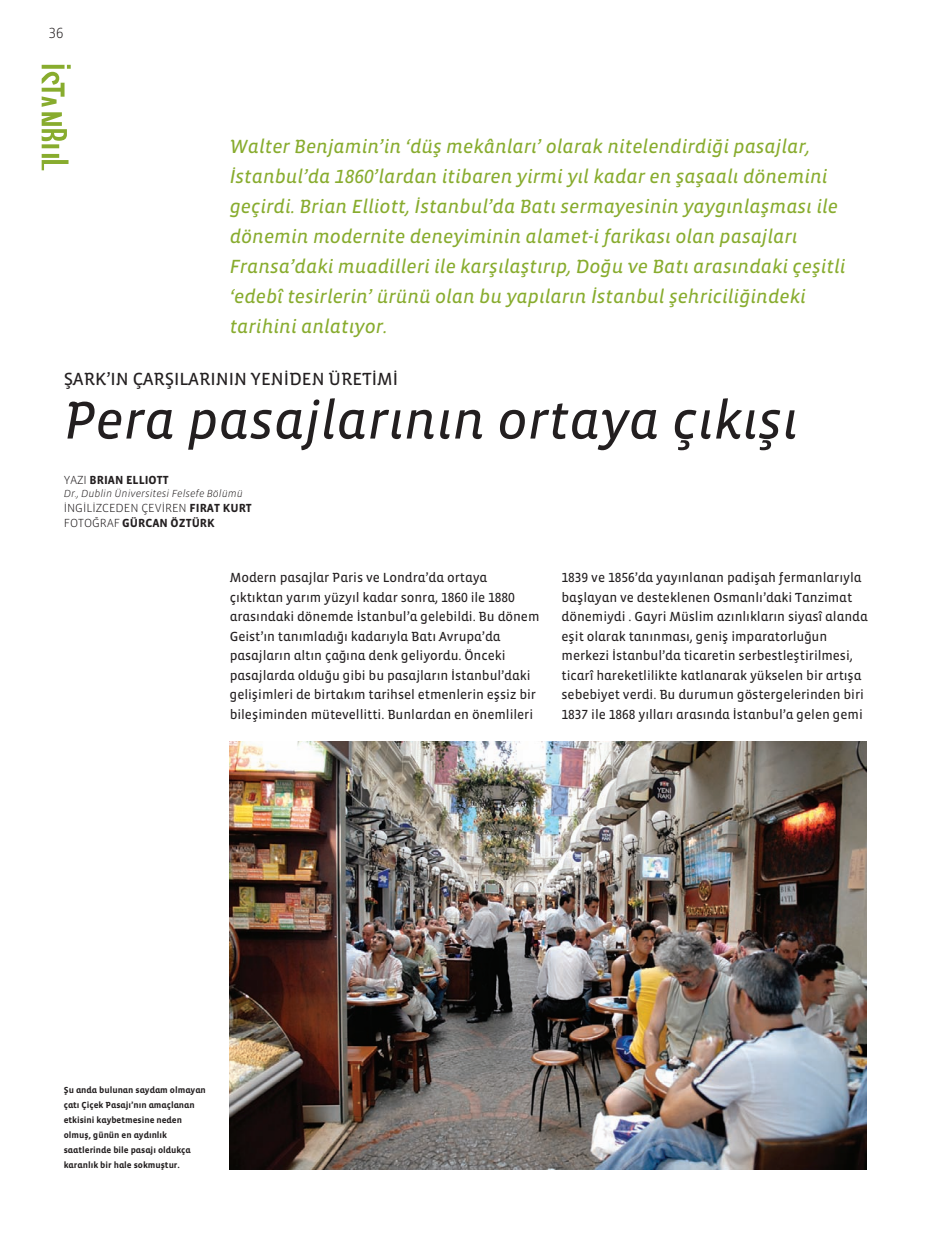
<style>
.page{position:relative;width:936px;height:1234px;background:#fff}
.page>*{position:absolute;margin:0;border:0;box-sizing:border-box;transform-origin:0 0}
.t1{font:italic 54px "Vista Sans Alt MYRA Normal";color:#231f20}
.t2{font:italic 19.5px/30px "Vista Sans Alt MYRA Normal";color:#88ac2e}
.t3{font:18px "Vista Sans Alt MYRA Normal";color:#231f20}
.t4{font:15px "Vista Sans Alt MYRA Light";color:#231f20}
.t5{font:13.5px/19.5px "Vista Sans Alt MYRA Normal";letter-spacing:-.005em;color:#231f20}
.t6{font:12px "Vista Sans MYRA Bold";color:#231f20}
.t7{font:12px "Vista Sans MYRA Light";color:#231f20}
.t8{font:italic 10.5px "Vista Sans MYRA Light";color:#231f20}
.t9{font:9px/15px "Vista Sans Alt MYRA Bold";color:#231f20}
.s1{font-family:"Vista Sans MYRA Light"}
.s2{font-family:"Vista Sans MYRA Bold"}
</style>
<div class="page">
<svg style="left:42px;top:65px;width:29px;height:105px"></svg>
<img style="left:230px;top:741px;width:636px;height:427px">
<p class="t4" style="left:49px;top:25px;width:16px">36</p>
<p class="t2" style="left:230px;top:132px;width:617px">Walter Benjamin’in ‘düş mekânlar›’ olarak nitelendirdiği pasajlar, ‹stanbul’da 1860’lardan itibaren yirmi y›l kadar en şaşaal› dönemini geçirdi. Brian Elliott, ‹stanbul’da Bat› sermayesinin yayg›nlaşmas› ile dönemin modernite deneyiminin alamet-i farikas› olan pasajlar› Fransa’daki muadilleri ile karş›laşt›r›p, Doğu ve Bat› aras›ndaki çeşitli ‘edebî tesirlerin’ ürünü olan bu yap›lar›n ‹stanbul şehriciliğindeki tarihini anlat›yor.</p>
<h3 class="t3" style="left:64px;top:369px;width:336px">ŞARK’IN ÇARŞILARININ YENİDEN ÜRETİMİ</h3>
<h1 class="t1" style="left:64px;top:391px;width:735px">Pera pasajlar›n›n ortaya ç›k›ş›</h1>
<p class="t6" style="left:64px;top:472px;width:106px"><span class="s1">YAZI</span> BRIAN ELLIOTT</p>
<p class="t8" style="left:64px;top:487px;width:181px">Dr., Dublin Üniversitesi Felsefe Bölümü</p>
<p class="t7" style="left:64px;top:501px;width:190px">İNGİLİZCEDEN ÇEVİREN <span class="s2">FIRAT KURT</span></p>
<p class="t6" style="left:64px;top:515px;width:152px"><span class="s1">FOTOĞRAF</span> GÜRCAN ÖZTÜRK</p>
<p class="t5" style="left:230px;top:568px;width:311px">Modern pasajlar Paris ve Londra’da ortaya çıktıktan yarım yüzyıl kadar sonra, 1860 ile 1880 arasındaki dönemde İstanbul’a gelebildi. Bu dönem Geist’ın tanımladığı kadarıyla Batı Avrupa’da pasajların altın çağına denk geliyordu. Önceki pasajlarda olduğu gibi bu pasajların İstanbul’daki gelişimleri de birtakım tarihsel etmenlerin eşsiz bir bileşiminden mütevellitti. Bunlardan en önemlileri</p>
<p class="t5" style="left:561px;top:568px;width:308px">1839 ve 1856’da yayınlanan padişah fermanlarıyla başlayan ve desteklenen Osmanlı’daki Tanzimat dönemiydi . Gayri Müslim azınlıkların siyasî alanda eşit olarak tanınması, geniş imparatorluğun merkezi İstanbul’da ticaretin serbestleştirilmesi, ticarî hareketlilikte katlanarak yükselen bir artışa sebebiyet verdi. Bu durumun göstergelerinden biri 1837 ile 1868 yılları arasında İstanbul’a gelen gemi</p>
<p class="t9" style="left:64px;top:1082px;width:144px">Şu anda bulunan saydam olmayan çat› Çiçek Pasaj›’n›n amaçlanan etkisini kaybetmesine neden olmuş, günün en ayd›nl›k saatlerinde bile pasaj› oldukça karanl›k bir hale sokmuştur.</p>
</div>
